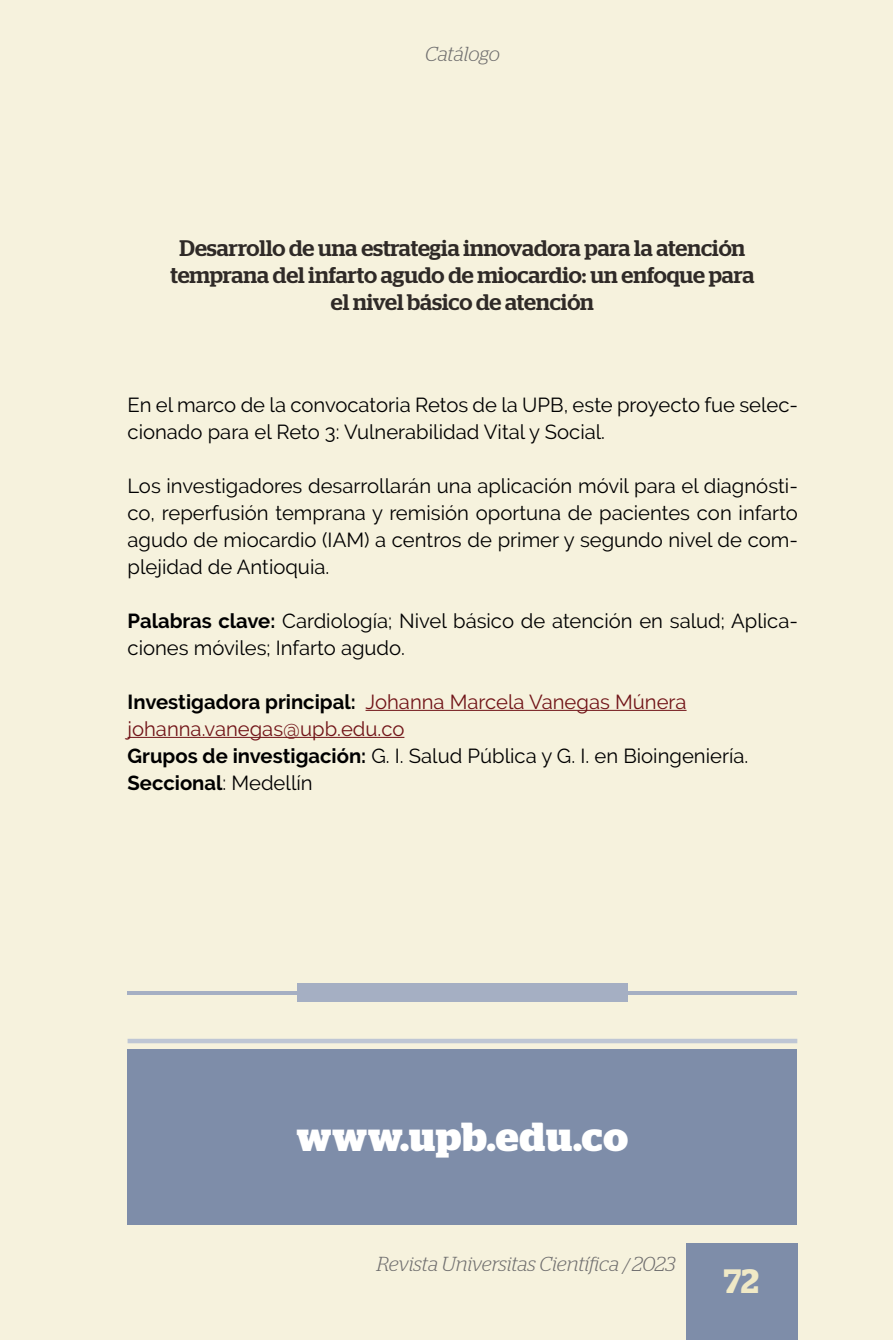
<style>
.page{position:relative;width:893px;height:1340px;background:#fff}
.page>*{position:absolute;margin:0;border:0;box-sizing:border-box;transform-origin:0 0}
.t1{font:700 40.5px "Stag";letter-spacing:.025em;color:#fff}
.t2{font:600 33.75px "Stag";color:#f0e9c6}
.t3{font:500 22.5px/27px "Stag";color:#2f2a27;text-align:center}
.t4{font:20.25px/27px "Raleway";color:#000}
.t5{font:700 20.25px/27px "Raleway";color:#000}
.t6{font:italic 300 20.25px "Stag";letter-spacing:-.005em;color:#706f6f}
.s1{font-weight:700}
.s2{font-weight:400;color:#711418}
.s3{font-weight:400}
</style>
<div class="page">
<div style="left:0;top:0;width:893px;height:1339px;background:#f6f2dd"></div>
<div style="left:686px;top:1243px;width:111px;height:96px;background:#7e8da9"></div>
<div style="left:128px;top:1038px;width:669px;height:5px;background:#bec6d4"></div>
<div style="left:128px;top:1049px;width:669px;height:176px;background:#7e8da9"></div>
<svg style="left:128px;top:990px;width:669px;height:4px"></svg>
<div style="left:297px;top:982px;width:330px;height:19px;background:#a5afc3"></div>
<hr style="left:366px;top:710px;width:321px;height:1px;background:#711418">
<hr style="left:128px;top:737px;width:276px;height:1px;background:#711418">
<p class="t6" style="left:425px;top:43px;width:76px">Catálogo</p>
<p class="t3" style="left:170px;top:234px;width:586px">Desarrollo de una estrategia innovadora para la atención temprana del infarto agudo de miocardio: un enfoque para el nivel básico de atención</p>
<p class="t4" style="left:128px;top:391px;width:672px">En el marco de la convocatoria Retos de la UPB, este proyecto fue selec&shy;cionado para el Reto 3: Vulnerabilidad Vital y Social.</p>
<p class="t4" style="left:128px;top:472px;width:672px;text-align:justify">Los investigadores desarrollarán una aplicación móvil para el diagnósti&shy;co, reperfusión temprana y remisión oportuna de pacientes con infarto agudo de miocardio (IAM) a centros de primer y segundo nivel de com&shy;plejidad de Antioquia.</p>
<p class="t4" style="left:128px;top:607px;width:672px"><span class="s1">Palabras clave:</span> Cardiología; Nivel básico de atención en salud; Aplica&shy;ciones móviles; Infarto agudo.</p>
<p class="t5" style="left:128px;top:688px;width:622px">Investigadora principal: <span class="s2">Johanna Marcela Vanegas Múnera johanna.vanegas@upb.edu.co<br></span>Grupos de investigación: <span class="s3">G. I. Salud Pública y G. I. en Bioingeniería.<br></span>Seccional<span class="s3">: Medellín</span></p>
<h1 class="t1" style="left:297px;top:1113px;width:333px">www.upb.edu.co</h1>
<p class="t6" style="left:377px;top:1252px;width:300px">Revista Universitas Científica / 2023</p>
<h2 class="t2" style="left:724px;top:1261px;width:37px">72</h2>
</div>
